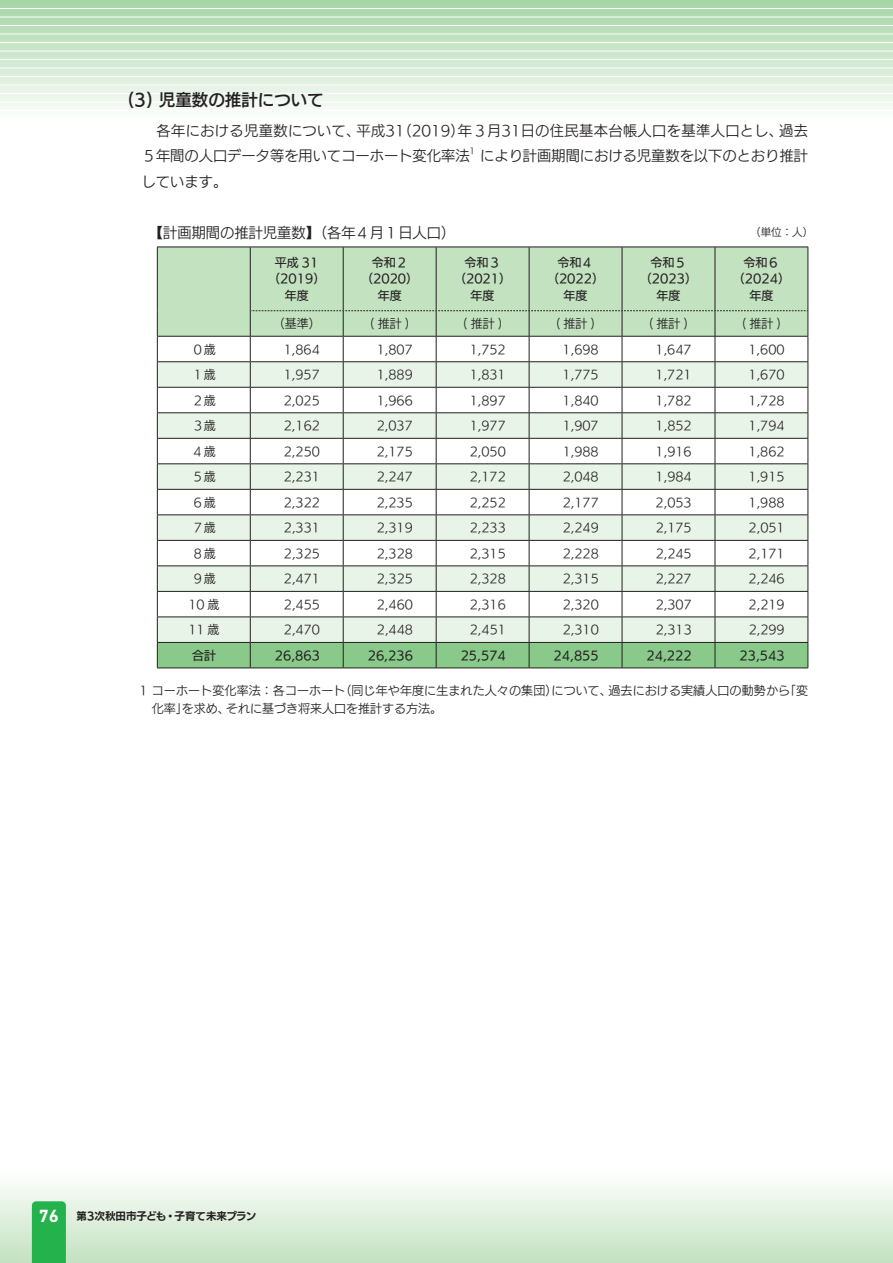
<style>
.page{position:relative;width:893px;height:1263px;background:#fff}
.page>*{position:absolute;margin:0;border:0;box-sizing:border-box;transform-origin:0 0}
.t1{font:16.5px "UD Kakugo Large Pro DB";color:#231f20}
.t2{font:14.25px/25.5px "UD Kakugo Large Pro R";letter-spacing:.025em;color:#231f20}
.t3{font:14.25px "UD Kakugo Large Pro R";color:#231f20}
.t4{font:12px/18px "UD Kakugo Large Pro R";color:#231f20}
.t5{font:12px/16.5px "UD Kakugo Large Pro M";color:#231f20;text-align:center}
.t6{font:10.5px "UD Kakugo Large Pro B";color:#231f20}
.t7{font:10.5px "UD Kakugo Large Pro R";color:#231f20}
.t8{font:8.25px "UD Kakugo Large Pro R";color:#231f20}
.s1{font-family:"DIN Next LT Pro";font-weight:700;font-size:18px;color:#fff}
</style>
<div class="page">
<div style="left:0;top:1171px;width:893px;height:92px;background:linear-gradient(to bottom,#fefefe,#c4e2c1)"></div>
<div style="left:32px;top:1201px;width:34px;height:62px;background:#23b24b"></div>
<svg style="left:0;top:0;width:893px;height:108px"></svg>
<hr style="left:0;top:8px;width:893px;height:1px;background:#fff">
<hr style="left:0;top:17px;width:893px;height:1px;background:#fff">
<hr style="left:0;top:25px;width:893px;height:1px;background:#fff">
<hr style="left:0;top:34px;width:893px;height:1px;background:#fff">
<hr style="left:0;top:42px;width:893px;height:1px;background:#fff">
<hr style="left:0;top:51px;width:893px;height:1px;background:#fff">
<hr style="left:0;top:59px;width:893px;height:1px;background:#fff">
<hr style="left:0;top:68px;width:893px;height:1px;background:#fff">
<hr style="left:0;top:76px;width:893px;height:1px;background:#fff">
<hr style="left:0;top:85px;width:893px;height:1px;background:#fff">
<hr style="left:0;top:93px;width:893px;height:1px;background:#fff">
<hr style="left:0;top:102px;width:893px;height:1px;background:#fff">
<div style="left:158px;top:248px;width:650px;height:62px;background:#c3e2c0"></div>
<hr style="left:157px;top:247px;width:93px;height:1px;background:#231f20">
<hr style="left:157px;top:247px;width:1px;height:64px;background:#231f20">
<hr style="left:250px;top:247px;width:93px;height:1px;background:#231f20">
<hr style="left:250px;top:247px;width:1px;height:64px;background:#231f20">
<hr style="left:343px;top:247px;width:93px;height:1px;background:#231f20">
<hr style="left:343px;top:247px;width:1px;height:63px;background:#231f20">
<hr style="left:436px;top:247px;width:93px;height:1px;background:#231f20">
<hr style="left:436px;top:247px;width:1px;height:63px;background:#231f20">
<hr style="left:529px;top:247px;width:93px;height:1px;background:#231f20">
<hr style="left:529px;top:247px;width:1px;height:63px;background:#231f20">
<hr style="left:622px;top:247px;width:93px;height:1px;background:#231f20">
<hr style="left:622px;top:247px;width:1px;height:63px;background:#231f20">
<hr style="left:715px;top:247px;width:93px;height:1px;background:#231f20">
<hr style="left:715px;top:247px;width:1px;height:63px;background:#231f20">
<hr style="left:808px;top:247px;width:1px;height:64px;background:#231f20">
<hr style="left:157px;top:668px;width:93px;height:1px;background:#231f20">
<hr style="left:250px;top:668px;width:93px;height:1px;background:#231f20">
<hr style="left:343px;top:668px;width:93px;height:1px;background:#231f20">
<hr style="left:436px;top:668px;width:93px;height:1px;background:#231f20">
<hr style="left:529px;top:668px;width:93px;height:1px;background:#231f20">
<hr style="left:622px;top:668px;width:93px;height:1px;background:#231f20">
<hr style="left:715px;top:668px;width:93px;height:1px;background:#231f20">
<svg style="left:157px;top:310px;width:652px;height:358px"></svg>
<h1 class="t1" style="left:128px;top:86px;width:198px">(3) 児童数の推計について</h1>
<p class="t2" style="left:142px;top:117px;width:668px">　各年における児童数について、平成31（2019）年３月31日の住民基本台帳人口を基準人口とし、過去<br>５年間の人口データ等を用いてコーホート変化率法</p>
<p class="t8" style="left:470px;top:145px;width:7px">1</p>
<p class="t3" style="left:480px;top:145px;width:329px">により計画期間における児童数を以下のとおり推計</p>
<p class="t3" style="left:142px;top:170px;width:87px">しています。</p>
<p class="t3" style="left:128px;top:221px;width:329px">　　【計画期間の推計児童数】（各年４月１日人口）</p>
<p class="t7" style="left:750px;top:224px;width:65px">（単位：人）</p>
<p class="t5" style="left:268px;top:254px;width:59px">平成 31（2019）年度</p>
<p class="t5" style="left:361px;top:254px;width:59px">令和２（2020）年度</p>
<p class="t5" style="left:454px;top:254px;width:59px">令和３（2021）年度</p>
<p class="t5" style="left:547px;top:254px;width:59px">令和４（2022）年度</p>
<p class="t5" style="left:640px;top:254px;width:59px">令和５（2023）年度</p>
<p class="t5" style="left:733px;top:254px;width:59px">令和６（2024）年度</p>
<p class="t4" style="left:273px;top:314px;width:49px">（基準）</p>
<p class="t4" style="left:370px;top:314px;width:41px">(推計)</p>
<p class="t4" style="left:463px;top:314px;width:41px">(推計)</p>
<p class="t4" style="left:556px;top:314px;width:41px">(推計)</p>
<p class="t4" style="left:649px;top:314px;width:41px">(推計)</p>
<p class="t4" style="left:742px;top:314px;width:41px">(推計)</p>
<p class="t4" style="left:192px;top:340px;width:25px">０歳</p>
<p class="t4" style="left:284px;top:340px;width:38px">1,864</p>
<p class="t4" style="left:377px;top:340px;width:38px">1,807</p>
<p class="t4" style="left:470px;top:340px;width:38px">1,752</p>
<p class="t4" style="left:563px;top:340px;width:38px">1,698</p>
<p class="t4" style="left:656px;top:340px;width:38px">1,647</p>
<p class="t4" style="left:748px;top:340px;width:38px">1,600</p>
<p class="t4" style="left:192px;top:365px;width:25px">１歳</p>
<p class="t4" style="left:284px;top:365px;width:38px">1,957</p>
<p class="t4" style="left:377px;top:365px;width:38px">1,889</p>
<p class="t4" style="left:470px;top:365px;width:38px">1,831</p>
<p class="t4" style="left:563px;top:365px;width:38px">1,775</p>
<p class="t4" style="left:656px;top:365px;width:38px">1,721</p>
<p class="t4" style="left:748px;top:365px;width:38px">1,670</p>
<p class="t4" style="left:192px;top:391px;width:25px">２歳</p>
<p class="t4" style="left:284px;top:391px;width:38px">2,025</p>
<p class="t4" style="left:377px;top:391px;width:38px">1,966</p>
<p class="t4" style="left:470px;top:391px;width:38px">1,897</p>
<p class="t4" style="left:563px;top:391px;width:38px">1,840</p>
<p class="t4" style="left:656px;top:391px;width:38px">1,782</p>
<p class="t4" style="left:748px;top:391px;width:38px">1,728</p>
<p class="t4" style="left:192px;top:416px;width:25px">３歳</p>
<p class="t4" style="left:284px;top:416px;width:38px">2,162</p>
<p class="t4" style="left:377px;top:416px;width:38px">2,037</p>
<p class="t4" style="left:470px;top:416px;width:38px">1,977</p>
<p class="t4" style="left:563px;top:416px;width:38px">1,907</p>
<p class="t4" style="left:656px;top:416px;width:38px">1,852</p>
<p class="t4" style="left:749px;top:416px;width:38px">1,794</p>
<p class="t4" style="left:192px;top:442px;width:25px">４歳</p>
<p class="t4" style="left:284px;top:442px;width:38px">2,250</p>
<p class="t4" style="left:377px;top:442px;width:38px">2,175</p>
<p class="t4" style="left:470px;top:442px;width:38px">2,050</p>
<p class="t4" style="left:563px;top:442px;width:38px">1,988</p>
<p class="t4" style="left:656px;top:442px;width:38px">1,916</p>
<p class="t4" style="left:749px;top:442px;width:38px">1,862</p>
<p class="t4" style="left:192px;top:467px;width:25px">５歳</p>
<p class="t4" style="left:284px;top:467px;width:38px">2,231</p>
<p class="t4" style="left:377px;top:467px;width:38px">2,247</p>
<p class="t4" style="left:470px;top:467px;width:38px">2,172</p>
<p class="t4" style="left:563px;top:467px;width:38px">2,048</p>
<p class="t4" style="left:656px;top:467px;width:38px">1,984</p>
<p class="t4" style="left:749px;top:467px;width:38px">1,915</p>
<p class="t4" style="left:192px;top:493px;width:25px">６歳</p>
<p class="t4" style="left:284px;top:493px;width:38px">2,322</p>
<p class="t4" style="left:377px;top:493px;width:38px">2,235</p>
<p class="t4" style="left:470px;top:493px;width:38px">2,252</p>
<p class="t4" style="left:563px;top:493px;width:38px">2,177</p>
<p class="t4" style="left:656px;top:493px;width:38px">2,053</p>
<p class="t4" style="left:749px;top:493px;width:38px">1,988</p>
<p class="t4" style="left:192px;top:518px;width:25px">７歳</p>
<p class="t4" style="left:284px;top:518px;width:38px">2,331</p>
<p class="t4" style="left:377px;top:518px;width:38px">2,319</p>
<p class="t4" style="left:470px;top:518px;width:38px">2,233</p>
<p class="t4" style="left:563px;top:518px;width:38px">2,249</p>
<p class="t4" style="left:656px;top:518px;width:38px">2,175</p>
<p class="t4" style="left:749px;top:518px;width:38px">2,051</p>
<p class="t4" style="left:192px;top:544px;width:25px">８歳</p>
<p class="t4" style="left:284px;top:544px;width:38px">2,325</p>
<p class="t4" style="left:377px;top:544px;width:38px">2,328</p>
<p class="t4" style="left:470px;top:544px;width:38px">2,315</p>
<p class="t4" style="left:563px;top:544px;width:38px">2,228</p>
<p class="t4" style="left:656px;top:544px;width:38px">2,245</p>
<p class="t4" style="left:749px;top:544px;width:38px">2,171</p>
<p class="t4" style="left:192px;top:569px;width:25px">９歳</p>
<p class="t4" style="left:284px;top:569px;width:38px">2,471</p>
<p class="t4" style="left:377px;top:569px;width:38px">2,325</p>
<p class="t4" style="left:470px;top:569px;width:38px">2,328</p>
<p class="t4" style="left:563px;top:569px;width:38px">2,315</p>
<p class="t4" style="left:656px;top:569px;width:38px">2,227</p>
<p class="t4" style="left:749px;top:569px;width:38px">2,246</p>
<p class="t4" style="left:188px;top:595px;width:33px">10 歳</p>
<p class="t4" style="left:284px;top:595px;width:38px">2,455</p>
<p class="t4" style="left:377px;top:595px;width:38px">2,460</p>
<p class="t4" style="left:470px;top:595px;width:38px">2,316</p>
<p class="t4" style="left:563px;top:595px;width:38px">2,320</p>
<p class="t4" style="left:656px;top:595px;width:38px">2,307</p>
<p class="t4" style="left:749px;top:595px;width:38px">2,219</p>
<p class="t4" style="left:188px;top:620px;width:33px">11 歳</p>
<p class="t4" style="left:284px;top:620px;width:38px">2,470</p>
<p class="t4" style="left:377px;top:620px;width:38px">2,448</p>
<p class="t4" style="left:470px;top:620px;width:38px">2,451</p>
<p class="t4" style="left:563px;top:620px;width:38px">2,310</p>
<p class="t4" style="left:656px;top:620px;width:38px">2,313</p>
<p class="t4" style="left:749px;top:620px;width:38px">2,299</p>
<p class="t5" style="left:192px;top:646px;width:25px">合計</p>
<p class="t5" style="left:275px;top:646px;width:47px">26,863</p>
<p class="t5" style="left:368px;top:646px;width:47px">26,236</p>
<p class="t5" style="left:461px;top:646px;width:47px">25,574</p>
<p class="t5" style="left:554px;top:646px;width:47px">24,855</p>
<p class="t5" style="left:647px;top:646px;width:47px">24,222</p>
<p class="t5" style="left:739px;top:646px;width:47px">23,543</p>
<p class="t4" style="left:152px;top:681px;width:658px;text-indent:-24px">　1 コーホート変化率法：各コーホート（同じ年や年度に生まれた人々の集団）について、過去における実績人口の動勢から「変化率」を求め、それに基づき将来人口を推計する方法。</p>
<p class="t6" style="left:39px;top:1207px;width:219px"><span class="s1">76</span> 第3次秋田市子ども・子育て未来プラン</p>
</div>
